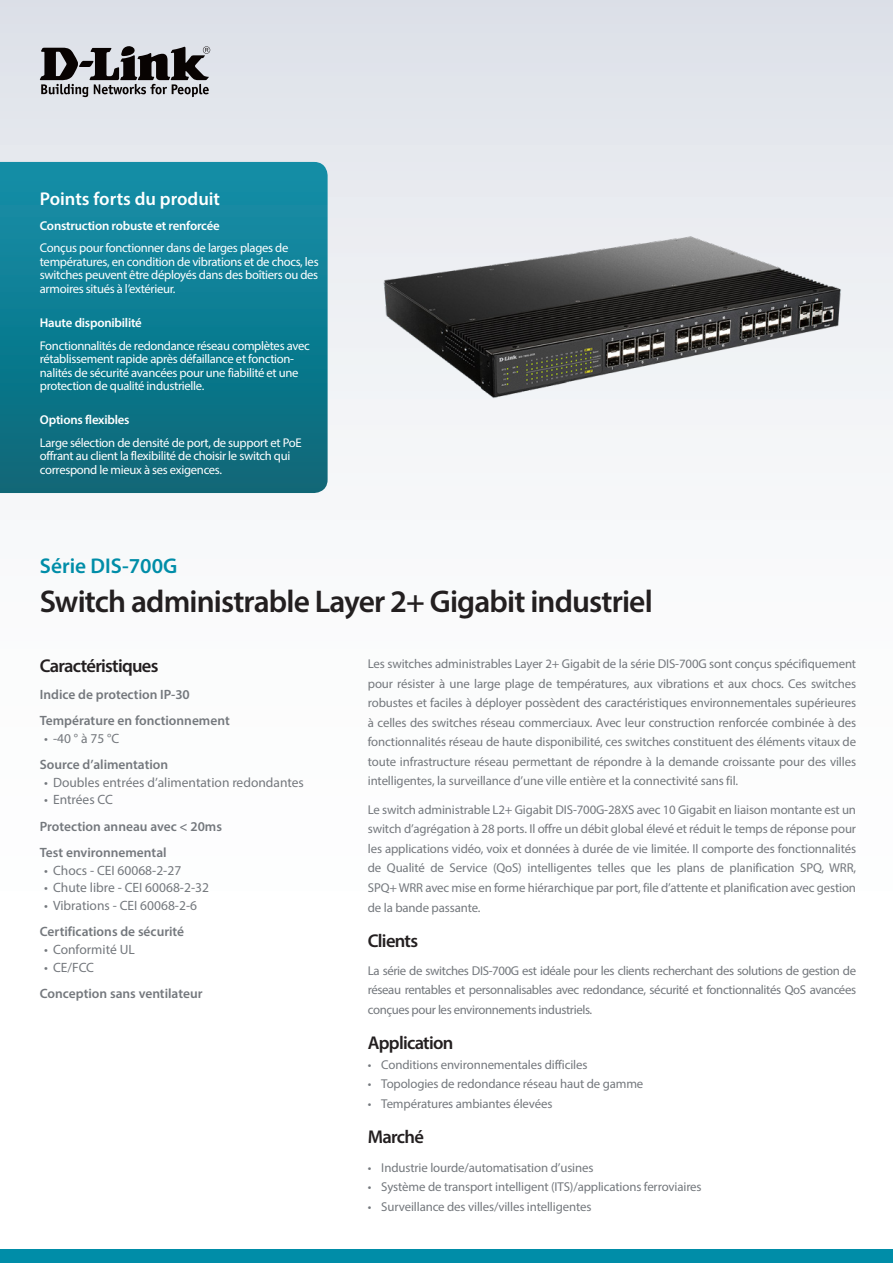
<style>
.page{position:relative;width:893px;height:1263px;background:#fff}
.page>*{position:absolute;margin:0;border:0;box-sizing:border-box;transform-origin:0 0}
.Product_Name__Cover{font:600 31.5px "Myriad Pro";letter-spacing:-.025em;color:#231f20}
.Model_Number__Cover{font:600 21.3px "Myriad Pro";color:#008da8}
.Description_Topic{font:600 18.6px "Myriad Pro";letter-spacing:-.04em;color:#231f20}
.Highlights_Title{font:600 18.6px "Myriad Pro";color:#fff}
.Features_Title{font:600 18.6px "Myriad Pro";letter-spacing:-.04em;color:#231f20}
.Features_Category{font:600 13.5px "Myriad Pro";color:#74787d}
.t1{font:13.5px "Myriad Pro";color:#74787d}
.Description_Text{font:12.9px/19.5px "Myriad Pro";letter-spacing:-.01em;color:#74787d;text-align:justify}
.Highlights_Category{font:600 12.9px "Myriad Pro";letter-spacing:-.015em;color:#fff}
.Highlights_Text{font:12.6px/13.5px "Myriad Pro";letter-spacing:-.025em;color:#fff}
</style>
<div class="page">
<div style="left:0;top:0;width:893px;height:1084px;background:linear-gradient(to bottom,#e3e6ec,#fff)"></div>
<div style="left:0;top:1249px;width:893px;height:14px;background:#008da8"></div>
<svg style="left:0;top:162px;width:328px;height:331px;background:#0f7c90"></svg>
<svg style="left:40px;top:46px;width:170px;height:51px;background:#807f83"></svg>
<img style="left:368px;top:220px;width:488px;height:194px">
<p class="Highlights_Title" style="left:40px;top:187px;width:182px">Points forts du produit</p>
<p class="Highlights_Category" style="left:40px;top:217px;width:181px">Construction robuste et renforcée</p>
<p class="Highlights_Text" style="left:40px;top:241px;width:280px">Conçus pour fonctionner dans de larges plages de températures, en condition de vibrations et de chocs, les switches peuvent être déployés dans des boîtiers ou des armoires situés à l’extérieur.</p>
<p class="Highlights_Category" style="left:40px;top:315px;width:104px">Haute disponibilité</p>
<p class="Highlights_Text" style="left:40px;top:338px;width:271px">Fonctionnalités de redondance réseau complètes avec rétablissement rapide après défaillance et fonction&shy;nalités de sécurité avancées pour une fiabilité et une protection de qualité industrielle.</p>
<p class="Highlights_Category" style="left:40px;top:412px;width:91px">Options flexibles</p>
<p class="Highlights_Text" style="left:40px;top:436px;width:263px">Large sélection de densité de port, de support et PoE offrant au client la flexibilité de choisir le switch qui correspond le mieux à ses exigences.</p>
<p class="Model_Number__Cover" style="left:40px;top:552px;width:139px">Série DIS-700G</p>
<p class="Product_Name__Cover" style="left:40px;top:582px;width:614px">Switch administrable Layer 2+ Gigabit industriel</p>
<p class="Features_Title" style="left:40px;top:654px;width:120px">Caractéristiques</p>
<p class="Features_Category" style="left:40px;top:685px;width:152px">Indice de protection IP-30</p>
<p class="Features_Category" style="left:40px;top:712px;width:191px">Température en fonctionnement</p>
<p class="t1" style="left:44px;top:730px;width:77px">• -40 ° à 75 °C</p>
<p class="Features_Category" style="left:40px;top:756px;width:130px">Source d’alimentation</p>
<p class="t1" style="left:44px;top:774px;width:261px">• Doubles entrées d’alimentation redondantes</p>
<p class="t1" style="left:44px;top:791px;width:70px">• Entrées CC</p>
<p class="Features_Category" style="left:40px;top:817px;width:184px">Protection anneau avec &lt; 20ms</p>
<p class="Features_Category" style="left:40px;top:844px;width:128px">Test environnemental</p>
<p class="t1" style="left:44px;top:862px;width:139px">• Chocs - CEI 60068-2-27</p>
<p class="t1" style="left:44px;top:879px;width:166px">• Chute libre - CEI 60068-2-32</p>
<p class="t1" style="left:44px;top:897px;width:154px">• Vibrations - CEI 60068-2-6</p>
<p class="Features_Category" style="left:40px;top:923px;width:146px">Certifications de sécurité</p>
<p class="t1" style="left:44px;top:941px;width:92px">• Conformité UL</p>
<p class="t1" style="left:44px;top:959px;width:51px">• CE/FCC</p>
<p class="Features_Category" style="left:40px;top:985px;width:164px">Conception sans ventilateur</p>
<p class="Description_Text" style="left:368px;top:654px;width:490px">Les switches administrables Layer 2+ Gigabit de la série DIS-700G sont conçus spécifiquement pour résister à une large plage de températures, aux vibrations et aux chocs. Ces switches robustes et faciles à déployer possèdent des caractéristiques environnementales supérieures à celles des switches réseau commerciaux. Avec leur construction renforcée combinée à des fonctionnalités réseau de haute disponibilité, ces switches constituent des éléments vitaux de toute infrastructure réseau permettant de répondre à la demande croissante pour des villes intelligentes, la surveillance d’une ville entière et la connectivité sans fil.</p>
<p class="Description_Text" style="left:368px;top:799px;width:490px">Le switch administrable L2+ Gigabit DIS-700G-28XS avec 10 Gigabit en liaison montante est un switch d’agrégation à 28 ports. Il offre un débit global élevé et réduit le temps de réponse pour les applications vidéo, voix et données à durée de vie limitée. Il comporte des fonctionnalités de Qualité de Service (QoS) intelligentes telles que les plans de planification SPQ, WRR, SPQ+ WRR avec mise en forme hiérarchique par port, file d’attente et planification avec gestion de la bande passante.</p>
<p class="Description_Topic" style="left:368px;top:928px;width:52px">Clients</p>
<p class="Description_Text" style="left:368px;top:960px;width:490px">La série de switches DIS-700G est idéale pour les clients recherchant des solutions de gestion de réseau rentables et personnalisables avec redondance, sécurité et fonctionnalités QoS avancées conçues pour les environnements industriels.</p>
<p class="Description_Topic" style="left:368px;top:1031px;width:87px">Application</p>
<p class="Description_Text" style="left:368px;top:1055px;width:221px">• Conditions environnementales difficiles</p>
<p class="Description_Text" style="left:368px;top:1074px;width:277px">• Topologies de redondance réseau haut de gamme</p>
<p class="Description_Text" style="left:368px;top:1094px;width:186px">• Températures ambiantes élevées</p>
<p class="Description_Topic" style="left:368px;top:1125px;width:58px">Marché</p>
<p class="Description_Text" style="left:368px;top:1157px;width:227px">• Industrie lourde/automatisation d’usines</p>
<p class="Description_Text" style="left:368px;top:1177px;width:335px">• Système de transport intelligent (ITS)/applications ferroviaires</p>
<p class="Description_Text" style="left:368px;top:1196px;width:225px">• Surveillance des villes/villes intelligentes</p>
</div>
